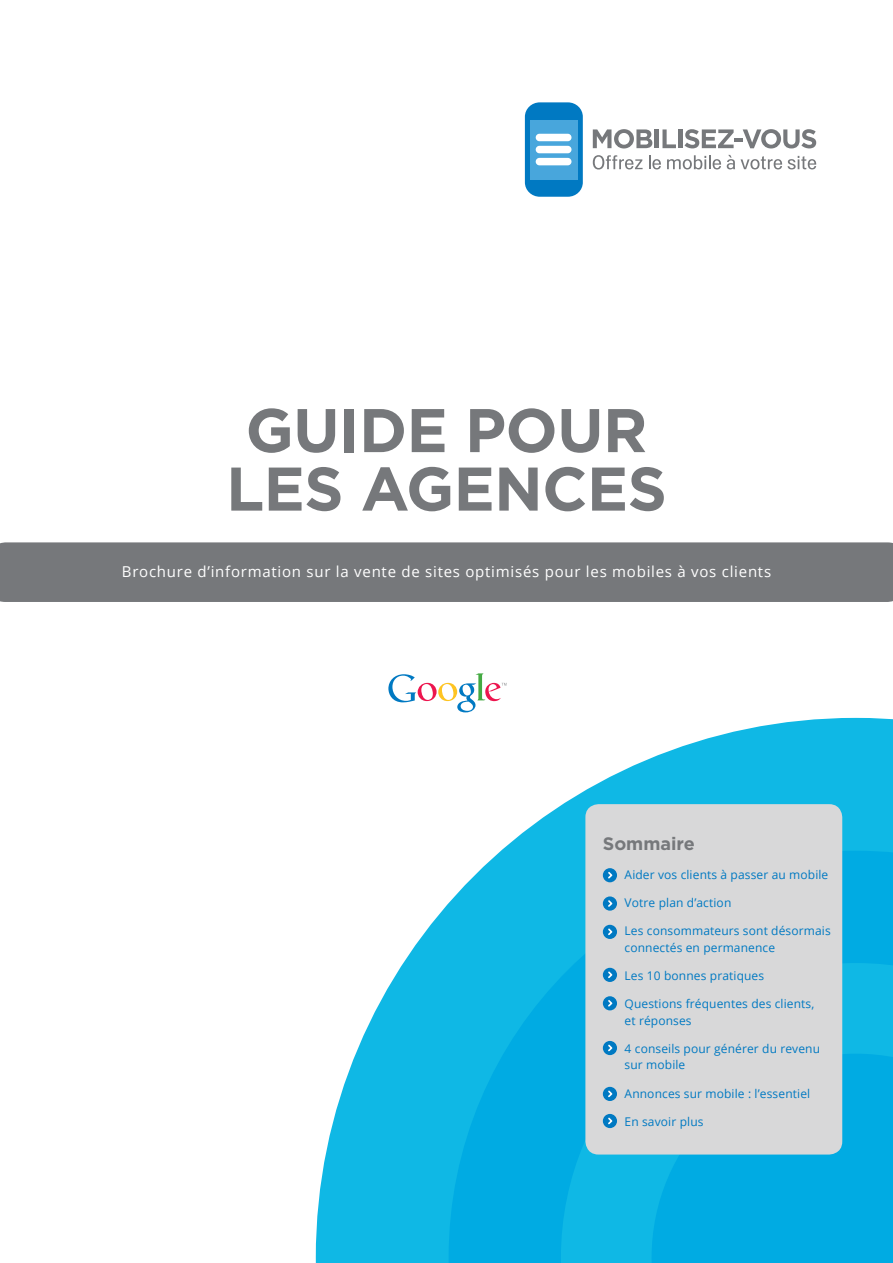
<style>
.page{position:relative;width:893px;height:1263px;background:#fff}
.page>*{position:absolute;margin:0;border:0;box-sizing:border-box;transform-origin:0 0}
.t1{font:700 61.5px/58.5px "Gotham HTF";letter-spacing:-.01em;color:#76787b;text-align:center}
.t2{font:700 18px "Gotham HTF";color:#76787b}
.t3{font:15px "Open Sans";letter-spacing:.05em;color:#fff}
.t4{font:12px/16.5px "Open Sans";letter-spacing:.01em;color:#0079c2}
</style>
<div class="page">
<svg style="left:316px;top:718px;width:577px;height:545px"></svg>
<svg style="left:449px;top:851px;width:444px;height:412px;background:#0db3e4"></svg>
<svg style="left:561px;top:963px;width:332px;height:300px;background:#0bb4e4"></svg>
<div style="left:652px;top:1054px;width:241px;height:209px;background:#00abe3"></div>
<div style="left:0;top:542px;width:893px;height:60px;background:#76787b"></div>
<div style="left:585px;top:804px;width:257px;height:350px;background:#d8d8d9;border-radius:13px"></div>
<div style="left:603px;top:868px;width:14px;height:14px;background:#0079c2;border-radius:50%"></div>
<svg style="left:608px;top:872px;width:5px;height:7px"></svg>
<div style="left:603px;top:896px;width:14px;height:15px;background:#0079c2;border-radius:50%"></div>
<svg style="left:608px;top:900px;width:5px;height:7px"></svg>
<div style="left:603px;top:925px;width:14px;height:14px;background:#0079c2;border-radius:50%"></div>
<svg style="left:608px;top:928px;width:5px;height:7px"></svg>
<div style="left:603px;top:968px;width:14px;height:14px;background:#0079c2;border-radius:50%"></div>
<svg style="left:608px;top:971px;width:5px;height:7px"></svg>
<div style="left:603px;top:996px;width:14px;height:14px;background:#0079c2;border-radius:50%"></div>
<svg style="left:608px;top:1000px;width:5px;height:7px"></svg>
<div style="left:603px;top:1041px;width:14px;height:14px;background:#0079c2;border-radius:50%"></div>
<svg style="left:608px;top:1044px;width:5px;height:7px"></svg>
<div style="left:603px;top:1087px;width:14px;height:14px;background:#0079c2;border-radius:50%"></div>
<svg style="left:608px;top:1090px;width:5px;height:7px"></svg>
<div style="left:603px;top:1114px;width:14px;height:14px;background:#0079c2;border-radius:50%"></div>
<svg style="left:608px;top:1117px;width:5px;height:7px"></svg>
<svg style="left:388px;top:673px;width:118px;height:39px"></svg>
<svg style="left:593px;top:129px;width:59px;height:19px"></svg>
<hr style="left:655px;top:129px;width:4px;height:19px;background:#76787b">
<svg style="left:662px;top:129px;width:14px;height:19px"></svg>
<hr style="left:678px;top:129px;width:4px;height:19px;background:#76787b">
<svg style="left:684px;top:129px;width:132px;height:19px"></svg>
<svg style="left:593px;top:155px;width:50px;height:15px"></svg>
<svg style="left:649px;top:155px;width:12px;height:14px"></svg>
<svg style="left:667px;top:155px;width:54px;height:14px"></svg>
<svg style="left:727px;top:155px;width:55px;height:14px"></svg>
<svg style="left:788px;top:156px;width:28px;height:13px"></svg>
<div style="left:525px;top:102px;width:58px;height:95px;background:#0079c2;border-radius:15px"></div>
<div style="left:530px;top:120px;width:48px;height:59px;background:#48a6dc"></div>
<div style="left:536px;top:134px;width:35px;height:7px;background:#fff;border-radius:4px"></div>
<div style="left:536px;top:146px;width:35px;height:7px;background:#fff;border-radius:4px"></div>
<div style="left:536px;top:158px;width:35px;height:7px;background:#fff;border-radius:4px"></div>
<h1 class="t1" style="left:226px;top:400px;width:423px">GUIDE POUR<br>LES AGENCES</h1>
<p class="t3" style="left:122px;top:562px;width:651px">Brochure d’information sur la vente de sites optimisés pour les mobiles à vos clients</p>
<h2 class="t2" style="left:603px;top:834px;width:94px">SOMMAIRE</h2>
<p class="t4" style="left:625px;top:866px;width:205px">Aider vos clients à passer au mobile</p>
<p class="t4" style="left:625px;top:894px;width:108px">Votre plan d’action</p>
<p class="t4" style="left:625px;top:922px;width:208px">Les consommateurs sont désormais connectés en permanence</p>
<p class="t4" style="left:625px;top:967px;width:141px">Les 10 bonnes pratiques</p>
<p class="t4" style="left:625px;top:995px;width:191px">Questions fréquentes des clients, et réponses</p>
<p class="t4" style="left:625px;top:1040px;width:197px">4 conseils pour générer du revenu sur mobile</p>
<p class="t4" style="left:625px;top:1085px;width:187px">Annonces sur mobile : l’essentiel</p>
<p class="t4" style="left:625px;top:1113px;width:80px">En savoir plus</p>
</div>
